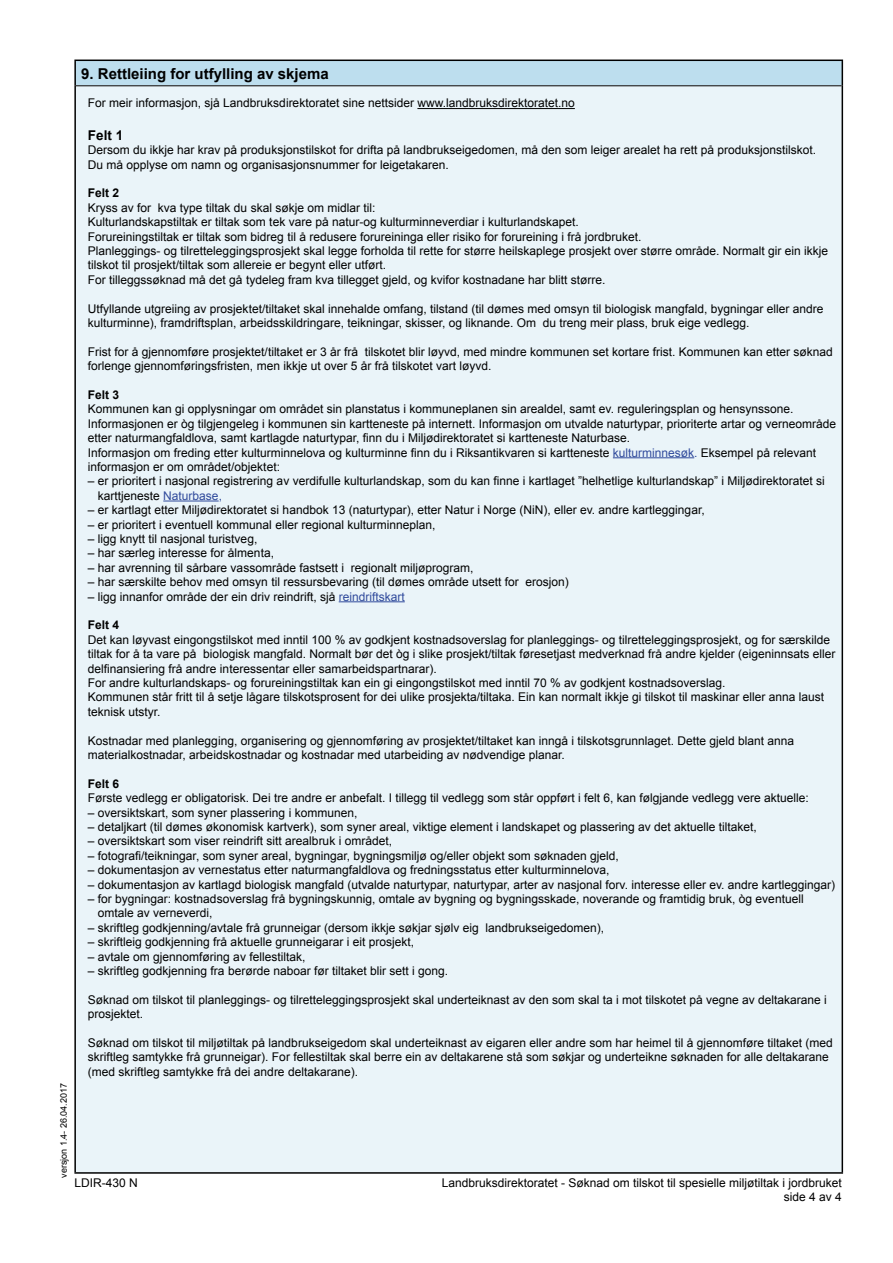
<style>
.page{position:relative;width:893px;height:1263px;background:#fff}
.page>*{position:absolute;margin:0;border:0;box-sizing:border-box;transform-origin:0 0}
.t1{font:700 15px "Arial";color:#000}
.t2{font:700 13.5px "Arial";color:#000}
.t3{font:12px/14.4px "Arial";color:#000}
.t4{font:700 12px "Arial";color:#000}
.t5{font:9px "Arial";color:#000}
.s1{color:#304a9c}
</style>
<div class="page">
<div style="left:75px;top:60px;width:767px;height:26px;background:#bddeee"></div>
<div style="left:75px;top:86px;width:767px;height:1087px;background:#eaf4f9"></div>
<hr style="left:74px;top:60px;width:769px;height:1px;background:#000">
<hr style="left:74px;top:61px;width:2px;height:25px;background:#000">
<svg style="left:842px;top:61px;width:1px;height:25px"></svg>
<hr style="left:74px;top:86px;width:2px;height:1086px;background:#000">
<hr style="left:842px;top:86px;width:1px;height:1086px;background:#000">
<hr style="left:74px;top:1172px;width:769px;height:2px;background:#000">
<hr style="left:76px;top:85px;width:766px;height:1px;background:#000">
<hr style="left:417px;top:108px;width:158px;height:1px;background:#000">
<hr style="left:613px;top:457px;width:81px;height:1px;background:#304a9c">
<hr style="left:163px;top:501px;width:56px;height:1px;background:#304a9c">
<hr style="left:339px;top:601px;width:66px;height:1px;background:#304a9c">
<p class="t1" style="left:81px;top:63px;width:249px">9. Rettleiing for utfylling av skjema</p>
<p class="t3" style="left:88px;top:96px;width:488px">For meir informasjon, sjå Landbruksdirektoratet sine nettsider www.landbruksdirektoratet.no</p>
<p class="t2" style="left:88px;top:126px;width:37px">Felt 1</p>
<p class="t3" style="left:88px;top:143px;width:730px">Dersom du ikkje har krav på produksjonstilskot for drifta på landbrukseigedomen, må den som leiger arealet ha rett på produksjonstilskot.<br>Du må opplyse om namn og organisasjonsnummer for leigetakaren.</p>
<p class="t4" style="left:88px;top:185px;width:33px">Felt 2</p>
<p class="t3" style="left:88px;top:200px;width:742px">Kryss av for kva type tiltak du skal søkje om midlar til:<br>Kulturlandskapstiltak er tiltak som tek vare på natur-og kulturminneverdiar i kulturlandskapet.<br>Forureiningstiltak er tiltak som bidreg til å redusere forureininga eller risiko for forureining i frå jordbruket.<br>Planleggings- og tilretteleggingsprosjekt skal legge forholda til rette for større heilskaplege prosjekt over større område. Normalt gir ein ikkje tilskot til prosjekt/tiltak som allereie er begynt eller utført.<br>For tilleggssøknad må det gå tydeleg fram kva tillegget gjeld, og kvifor kostnadane har blitt større.</p>
<p class="t3" style="left:88px;top:301px;width:737px">Utfyllande utgreiing av prosjektet/tiltaket skal innehalde omfang, tilstand (til dømes med omsyn til biologisk mangfald, bygningar eller andre kulturminne), framdriftsplan, arbeidsskildringare, teikningar, skisser, og liknande. Om du treng meir plass, bruk eige vedlegg.</p>
<p class="t3" style="left:88px;top:344px;width:746px">Frist for å gjennomføre prosjektet/tiltaket er 3 år frå tilskotet blir løyvd, med mindre kommunen set kortare frist. Kommunen kan etter søknad forlenge gjennomføringsfristen, men ikkje ut over 5 år frå tilskotet vart løyvd.</p>
<p class="t4" style="left:88px;top:387px;width:33px">Felt 3</p>
<p class="t3" style="left:88px;top:402px;width:750px">Kommunen kan gi opplysningar om området sin planstatus i kommuneplanen sin arealdel, samt ev. reguleringsplan og hensynssone.<br>Informasjonen er òg tilgjengeleg i kommunen sin kartteneste på internett. Informasjon om utvalde naturtypar, prioriterte artar og verneområde etter naturmangfaldlova, samt kartlagde naturtypar, finn du i Miljødirektoratet si kartteneste Naturbase.<br>Informasjon om freding etter kulturminnelova og kulturminne finn du i Riksantikvaren si kartteneste <span class="s1">kulturminnesøk.</span> Eksempel på relevant informasjon er om området/objektet:</p>
<p class="t3" style="left:98px;top:474px;width:728px;text-indent:-10px">– er prioritert i nasjonal registrering av verdifulle kulturlandskap, som du kan finne i kartlaget ”helhetlige kulturlandskap” i Miljødirektoratet si karttjeneste <span class="s1">Naturbase,</span></p>
<p class="t3" style="left:88px;top:503px;width:618px">– er kartlagt etter Miljødirektoratet si handbok 13 (naturtypar), etter Natur i Norge (NiN), eller ev. andre kartleggingar,</p>
<p class="t3" style="left:88px;top:517px;width:349px">– er prioritert i eventuell kommunal eller regional kulturminneplan,</p>
<p class="t3" style="left:88px;top:532px;width:171px">– ligg knytt til nasjonal turistveg,</p>
<p class="t3" style="left:88px;top:546px;width:188px">– har særleg interesse for ålmenta,</p>
<p class="t3" style="left:88px;top:560px;width:387px">– har avrenning til sårbare vassområde fastsett i regionalt miljøprogram,</p>
<p class="t3" style="left:88px;top:575px;width:482px">– har særskilte behov med omsyn til ressursbevaring (til dømes område utsett for erosjon)</p>
<p class="t3" style="left:88px;top:589px;width:318px">– ligg innanfor område der ein driv reindrift, sjå <span class="s1">reindriftskart</span></p>
<p class="t4" style="left:88px;top:617px;width:33px">Felt 4</p>
<p class="t3" style="left:88px;top:632px;width:749px">Det kan løyvast eingongstilskot med inntil 100 % av godkjent kostnadsoverslag for planleggings- og tilretteleggingsprosjekt, og for særskilde tiltak for å ta vare på biologisk mangfald. Normalt bør det òg i slike prosjekt/tiltak føresetjast medverknad frå andre kjelder (eigeninnsats eller delfinansiering frå andre interessentar eller samarbeidspartnarar).<br>For andre kulturlandskaps- og forureiningstiltak kan ein gi eingongstilskot med inntil 70 % av godkjent kostnadsoverslag.<br>Kommunen står fritt til å setje lågare tilskotsprosent for dei ulike prosjekta/tiltaka. Ein kan normalt ikkje gi tilskot til maskinar eller anna laust teknisk utstyr.</p>
<p class="t3" style="left:88px;top:733px;width:708px">Kostnadar med planlegging, organisering og gjennomføring av prosjektet/tiltaket kan inngå i tilskotsgrunnlaget. Dette gjeld blant anna materialkostnadar, arbeidskostnadar og kostnadar med utarbeiding av nødvendige planar.</p>
<p class="t4" style="left:88px;top:775px;width:33px">Felt 6</p>
<p class="t3" style="left:88px;top:791px;width:722px">Første vedlegg er obligatorisk. Dei tre andre er anbefalt. I tillegg til vedlegg som står oppført i felt 6, kan følgjande vedlegg vere aktuelle:</p>
<p class="t3" style="left:88px;top:805px;width:271px">– oversiktskart, som syner plassering i kommunen,</p>
<p class="t3" style="left:88px;top:820px;width:670px">– detaljkart (til dømes økonomisk kartverk), som syner areal, viktige element i landskapet og plassering av det aktuelle tiltaket,</p>
<p class="t3" style="left:88px;top:834px;width:306px">– oversiktskart som viser reindrift sitt arealbruk i området,</p>
<p class="t3" style="left:88px;top:848px;width:532px">– fotografi/teikningar, som syner areal, bygningar, bygningsmiljø og/eller objekt som søknaden gjeld,</p>
<p class="t3" style="left:88px;top:863px;width:523px">– dokumentasjon av vernestatus etter naturmangfaldlova og fredningsstatus etter kulturminnelova,</p>
<p class="t3" style="left:88px;top:877px;width:749px">– dokumentasjon av kartlagd biologisk mangfald (utvalde naturtypar, naturtypar, arter av nasjonal forv. interesse eller ev. andre kartleggingar)</p>
<p class="t3" style="left:98px;top:892px;width:707px;text-indent:-10px">– for bygningar: kostnadsoverslag frå bygningskunnig, omtale av bygning og bygningsskade, noverande og framtidig bruk, òg eventuell omtale av verneverdi,</p>
<p class="t3" style="left:88px;top:920px;width:518px">– skriftleg godkjenning/avtale frå grunneigar (dersom ikkje søkjar sjølv eig landbrukseigedomen),</p>
<p class="t3" style="left:88px;top:935px;width:328px">– skriftleig godkjenning frå aktuelle grunneigarar i eit prosjekt,</p>
<p class="t3" style="left:88px;top:949px;width:219px">– avtale om gjennomføring av fellestiltak,</p>
<p class="t3" style="left:88px;top:964px;width:362px">– skriftleg godkjenning fra berørde naboar før tiltaket blir sett i gong.</p>
<p class="t3" style="left:88px;top:992px;width:740px">Søknad om tilskot til planleggings- og tilretteleggingsprosjekt skal underteiknast av den som skal ta i mot tilskotet på vegne av deltakarane i prosjektet.</p>
<p class="t3" style="left:88px;top:1036px;width:746px">Søknad om tilskot til miljøtiltak på landbrukseigedom skal underteiknast av eigaren eller andre som har heimel til å gjennomføre tiltaket (med skriftleg samtykke frå grunneigar). For fellestiltak skal berre ein av deltakarene stå som søkjar og underteikne søknaden for alle deltakarane (med skriftleg samtykke frå dei andre deltakarane).</p>
<p class="t5" style="left:58px;top:1178px;width:96px;rotate:-90deg">versjon 1.4- 26.04.2017</p>
<p class="t3" style="left:74px;top:1175px;width:65px">LDIR-430 N</p>
<p class="t3" style="left:442px;top:1175px;width:402px;text-align:right">Landbruksdirektoratet - Søknad om tilskot til spesielle miljøtiltak i jordbruket side 4 av 4</p>
</div>
